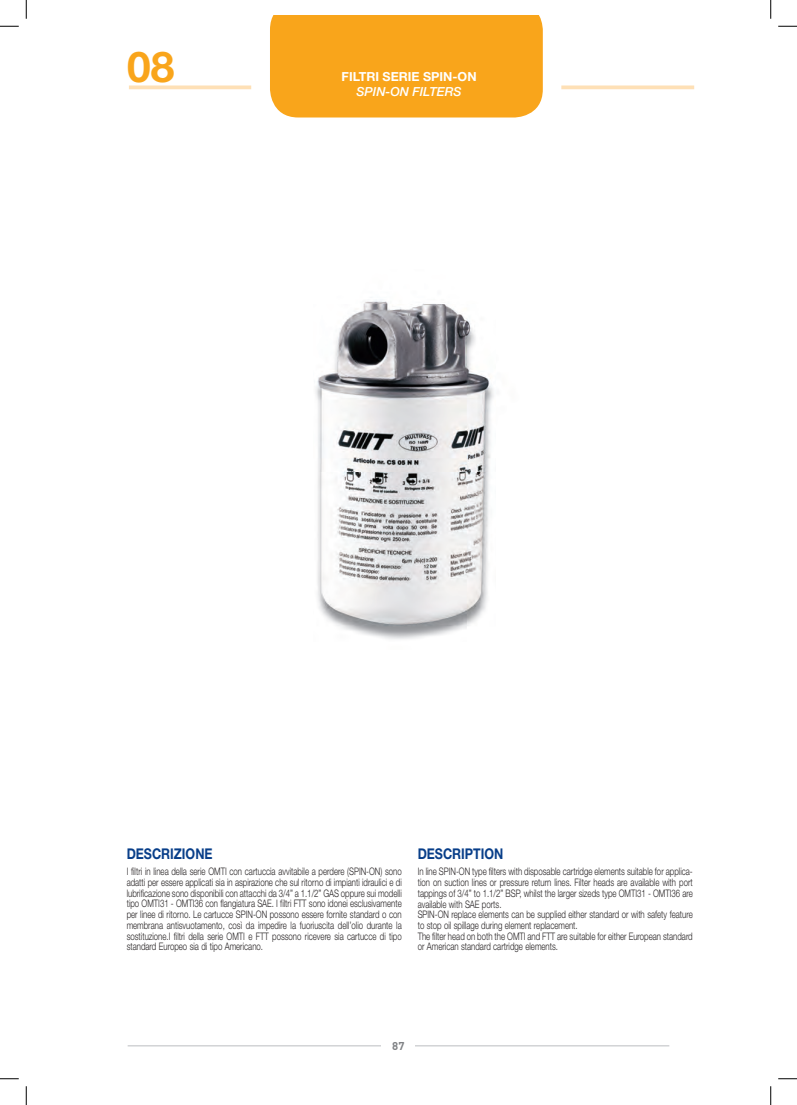
<style>
.page{position:relative;width:797px;height:1105px;background:#fff}
.page>*{position:absolute;margin:0;border:0;box-sizing:border-box;transform-origin:0 0}
.t1{font:700 42.5px "Helvetica Neue LT Std";color:#f9a51b}
.t2{font:700 14.75px "Helvetica Neue";color:#083e89;scale:.84 1}
.t3{font:700 12.5px "Helvetica Neue LT Std";color:#fff}
.t4{font:italic 500 12.5px "Helvetica Neue LT Std";color:#fff}
.t5{font:700 11.25px "DIN Pro";color:#808285}
.t6{font:300 10.38px/10.8px "Helvetica Neue";color:#231f20;text-align:justify;scale:.76 1}
</style>
<div class="page">
<hr style="left:128px;top:1045px;width:541px;height:1px;background:#bcbdc0">
<div style="left:382px;top:1032px;width:33px;height:35px;background:#fff"></div>
<div style="left:270px;top:16px;width:273px;height:101px;background:#f9a51b"></div>
<svg style="left:561px;top:85px;width:133px;height:4px"></svg>
<svg style="left:129px;top:85px;width:122px;height:4px"></svg>
<img style="left:363px;top:300px;width:83px;height:5px">
<img style="left:315px;top:305px;width:179px;height:334px">
<svg style="left:0;top:25px;width:19px;height:2px"></svg>
<svg style="left:778px;top:25px;width:19px;height:2px"></svg>
<svg style="left:0;top:1078px;width:19px;height:1px"></svg>
<svg style="left:778px;top:1078px;width:19px;height:1px"></svg>
<svg style="left:25px;top:0;width:2px;height:19px"></svg>
<svg style="left:25px;top:1086px;width:2px;height:19px"></svg>
<svg style="left:770px;top:0;width:1px;height:19px"></svg>
<svg style="left:770px;top:1086px;width:1px;height:19px"></svg>
<h1 class="t1" style="left:127px;top:40px;width:49px">08</h1>
<p class="t3" style="left:341px;top:69px;width:136px">FILTRI SERIE SPIN-ON</p>
<p class="t4" style="left:356px;top:84px;width:107px">SPIN-ON FILTERS</p>
<h2 class="t2" style="left:127px;top:844px;width:104px">DESCRIZIONE</h2>
<h2 class="t2" style="left:417px;top:844px;width:103px">DESCRIPTION</h2>
<p class="t6" style="left:127px;top:866px;width:363px">I filtri in linea della serie OMTI con cartuccia avvitabile a perdere (SPIN-ON) sono adatti per essere applicati sia in aspirazione che sul ritorno di impianti idraulici e di lubrificazione sono disponibili con attacchi da 3/4” a 1.1/2” GAS oppure sui modelli tipo OMTI31 - OMTI36 con flangiatura SAE. I filtri FTT sono idonei esclusivamente per linee di ritorno. Le cartucce SPIN-ON possono essere fornite standard o con membrana antisvuotamento, così da impedire la fuoriuscita dell’olio durante la sostituzione.I filtri della serie OMTI e FTT possono ricevere sia cartucce di tipo standard Europeo sia di tipo Americano.</p>
<p class="t6" style="left:417px;top:866px;width:363px;text-align:left">In line SPIN-ON type filters with disposable cartridge elements suitable for applica&shy;tion on suction lines or pressure return lines. Filter heads are available with port tappings of 3/4” to 1.1/2” BSP, whilst the larger sizeds type OMTI31 - OMTI36 are available with SAE ports.<br>SPIN-ON replace elements can be supplied either standard or with safety feature to stop oil spillage during element replacement.<br>The filter head on both the OMTI and FTT are suitable for either European standard or American standard cartridge elements.</p>
<p class="t5" style="left:392px;top:1037px;width:14px">87</p>
</div>
